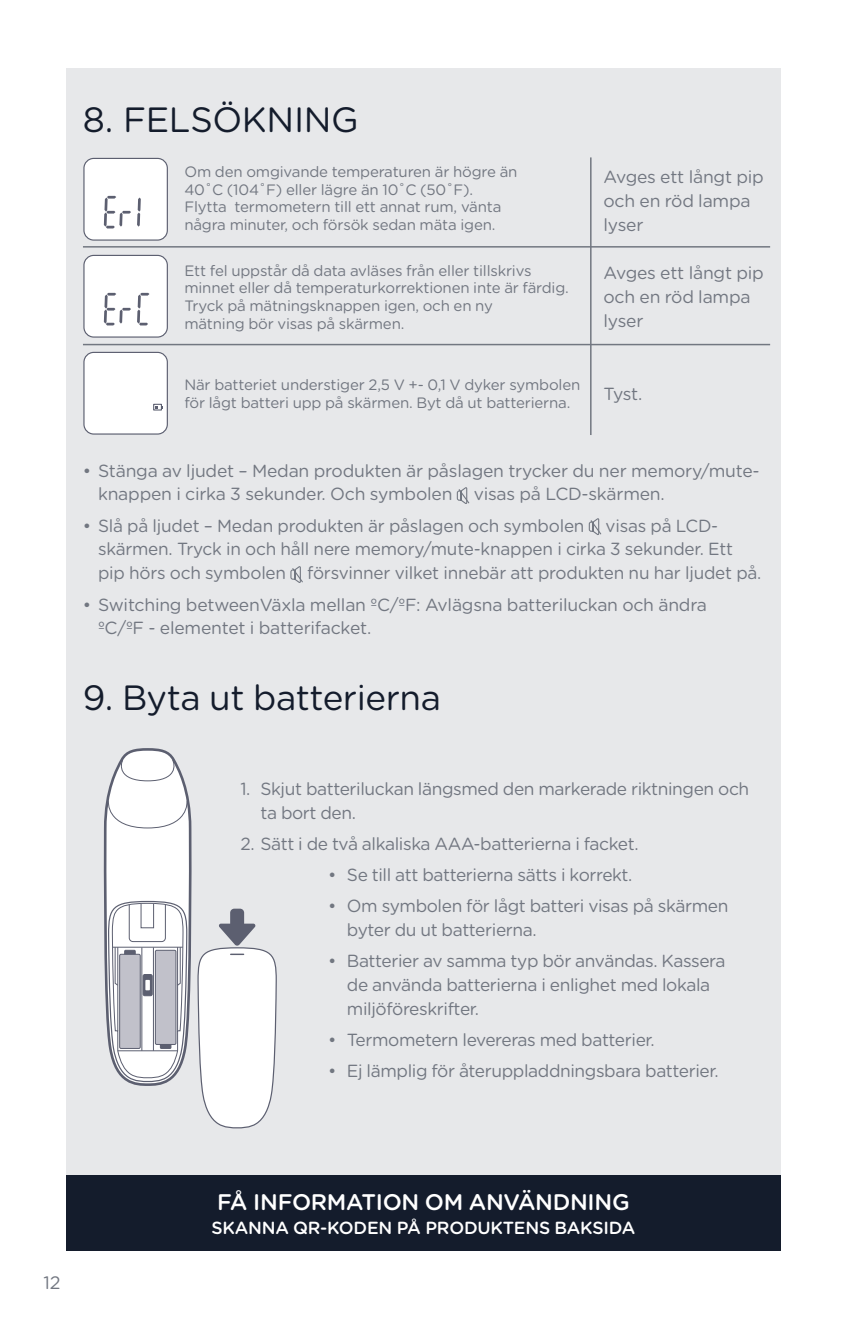
<style>
.page{position:relative;width:851px;height:1319px;background:#fff}
.page>*{position:absolute;margin:0;border:0;box-sizing:border-box;transform-origin:0 0}
.t1{font:35.1px "Gotham Rounded";letter-spacing:-.015em;color:#141c2c}
.t2{font:500 22.5px "Gotham Rounded";letter-spacing:-.015em;color:#fff}
.t3{font:18px "Gotham Rounded";color:#727781}
.t4{font:17.4px/24px "Gotham Rounded";letter-spacing:-.025em;color:#727781}
.t5{font:500 17.4px "Gotham Rounded";letter-spacing:-.015em;color:#fff}
.t6{font:15px/17.4px "Gotham Rounded";letter-spacing:-.015em;color:#727781}
</style>
<div class="page">
<div style="left:66px;top:68px;width:714px;height:1182px;background:#e7e8ea"></div>
<div style="left:66px;top:1175px;width:714px;height:75px;background:#141c2c"></div>
<div style="left:84px;top:158px;width:83px;height:82px;background:#fff;border-radius:10px"></div>
<div style="left:83px;top:158px;width:85px;height:82px;border:1px solid #5c5f70;border-radius:10px"></div>
<svg style="left:104px;top:196px;width:27px;height:32px"></svg>
<svg style="left:137px;top:197px;width:4px;height:29px"></svg>
<div style="left:84px;top:255px;width:83px;height:82px;background:#fff;border-radius:10px"></div>
<div style="left:83px;top:255px;width:85px;height:82px;border:1px solid #5c5f70;border-radius:10px"></div>
<svg style="left:104px;top:293px;width:27px;height:32px"></svg>
<svg style="left:137px;top:293px;width:12px;height:32px"></svg>
<div style="left:84px;top:352px;width:83px;height:82px;background:#fff;border-radius:10px"></div>
<div style="left:83px;top:352px;width:85px;height:82px;border:1px solid #5c5f70;border-radius:10px"></div>
<div style="left:153px;top:404px;width:9px;height:6px;border:1px solid #5c5f70"></div>
<svg style="left:155px;top:406px;width:8px;height:2px"></svg>
<svg style="left:456px;top:487px;width:13px;height:17px"></svg>
<svg style="left:588px;top:518px;width:13px;height:17px"></svg>
<svg style="left:290px;top:566px;width:13px;height:17px"></svg>
<hr style="left:83px;top:246px;width:687px;height:1px;background:#727781">
<hr style="left:83px;top:344px;width:687px;height:1px;background:#727781">
<hr style="left:590px;top:157px;width:1px;height:278px;background:#727781">
<svg style="left:103px;top:748px;width:174px;height:380px"></svg>
<h1 class="t1" style="left:83px;top:95px;width:277px">8. FELSÖKNING</h1>
<p class="t6" style="left:184px;top:162px;width:334px">Om den omgivande temperaturen är högre än 40˚C (104˚F) eller lägre än 10˚C (50˚F).<br>Flytta termometern till ett annat rum, vänta några minuter, och försök sedan mäta igen.</p>
<p class="t4" style="left:603px;top:164px;width:162px">Avges ett långt pip och en röd lampa lyser</p>
<p class="t6" style="left:184px;top:261px;width:386px">Ett fel uppstår då data avläses från eller tillskrivs minnet eller då temperaturkorrektionen inte är färdig.<br>Tryck på mätningsknappen igen, och en ny<br>mätning bör visas på skärmen.</p>
<p class="t4" style="left:603px;top:260px;width:162px">Avges ett långt pip och en röd lampa lyser</p>
<p class="t6" style="left:184px;top:375px;width:397px">När batteriet understiger 2,5 V +- 0,1 V dyker symbolen för lågt batteri upp på skärmen. Byt då ut batterierna.</p>
<p class="t4" style="left:603px;top:381px;width:40px">Tyst.</p>
<p class="t4" style="left:98px;top:457px;width:663px;text-indent:-15px">• Stänga av ljudet – Medan produkten är påslagen trycker du ner memory/mute&shy;knappen i cirka 3 sekunder. Och symbolen visas på LCD-skärmen.</p>
<p class="t4" style="left:98px;top:512px;width:665px;text-indent:-15px">• Slå på ljudet – Medan produkten är påslagen och symbolen visas på LCD&shy;skärmen. Tryck in och håll nere memory/mute-knappen i cirka 3 sekunder. Ett pip hörs och symbolen försvinner vilket innebär att produkten nu har ljudet på.</p>
<p class="t4" style="left:98px;top:591px;width:610px;text-indent:-15px">• Switching betweenVäxla mellan ºC/ºF: Avlägsna batteriluckan och ändra ºC/ºF - elementet i batterifacket.</p>
<h1 class="t1" style="left:83px;top:673px;width:359px">9. Byta ut batterierna</h1>
<p class="t4" style="left:260px;top:776px;width:490px;text-indent:-20px">1. Skjut batteriluckan längsmed den markerade riktningen och ta bort den.</p>
<p class="t4" style="left:240px;top:831px;width:399px">2. Sätt i de två alkaliska AAA-batterierna i facket.</p>
<p class="t4" style="left:328px;top:862px;width:306px">• Se till att batterierna sätts i korrekt.</p>
<p class="t4" style="left:347px;top:893px;width:383px;text-indent:-19px">• Om symbolen för lågt batteri visas på skärmen byter du ut batterierna.</p>
<p class="t4" style="left:347px;top:948px;width:380px;text-indent:-19px">• Batterier av samma typ bör användas. Kassera de använda batterierna i enlighet med lokala miljöföreskrifter.</p>
<p class="t4" style="left:328px;top:1027px;width:328px">• Termometern levereras med batterier.</p>
<p class="t4" style="left:328px;top:1058px;width:392px">• Ej lämplig för återuppladdningsbara batterier.</p>
<p class="t3" style="left:43px;top:1270px;width:19px">12</p>
<p class="t2" style="left:217px;top:1186px;width:414px">FÅ INFORMATION OM ANVÄNDNING</p>
<p class="t5" style="left:211px;top:1215px;width:425px">SKANNA QR-KODEN PÅ PRODUKTENS BAKSIDA</p>
</div>
